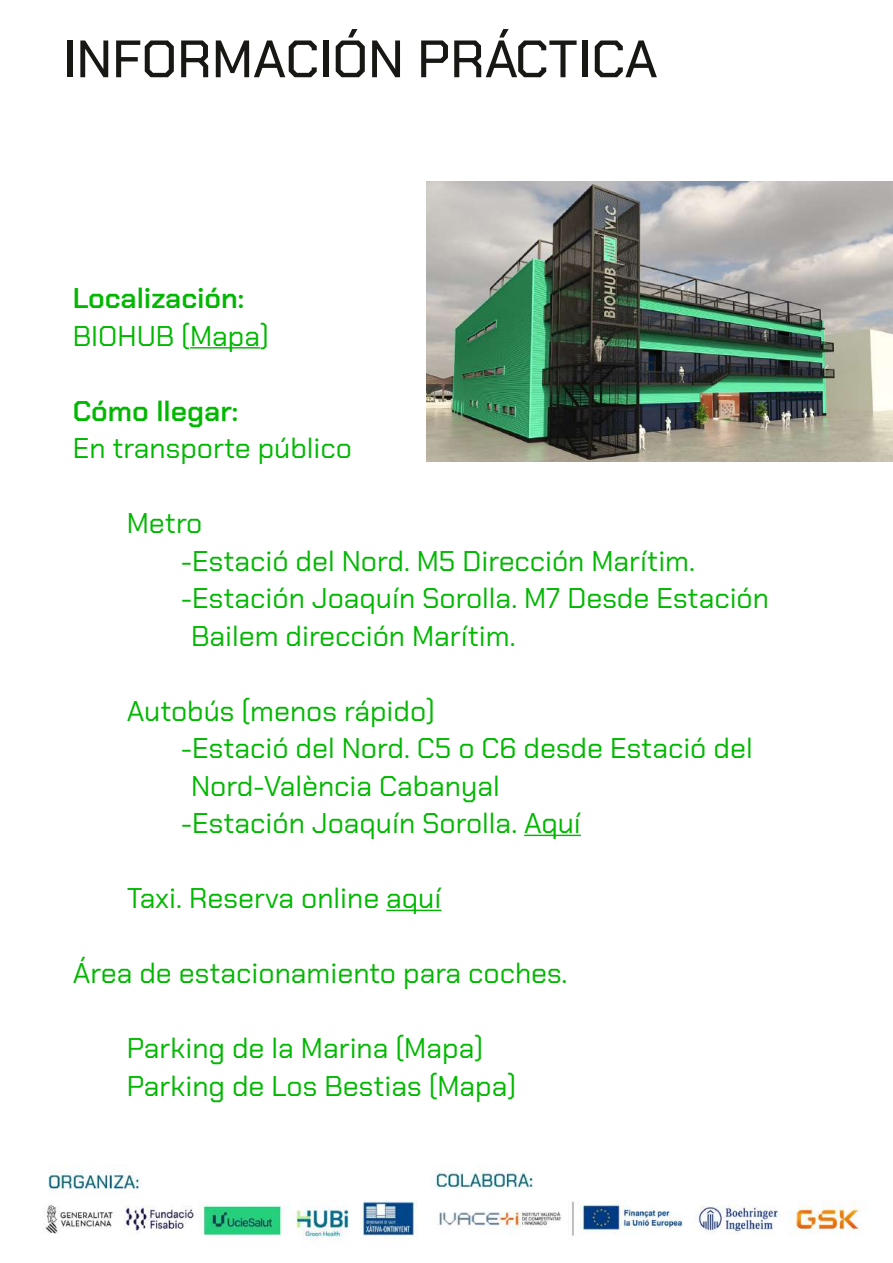
<style>
.page{position:relative;width:893px;height:1263px;background:#fff}
.page>*{position:absolute;margin:0;border:0;box-sizing:border-box;transform-origin:0 0}
.t1{font:500 52.5px "Chakra Petch";color:#171714}
.t2{font:28.5px/37.5px "Chakra Petch";color:#00b800}
.t3{font:600 28.5px "Chakra Petch";color:#00b800}
</style>
<div class="page">
<img style="left:426px;top:181px;width:467px;height:280px">
<hr style="left:190px;top:347px;width:70px;height:1px;background:#00b800">
<hr style="left:524px;top:835px;width:57px;height:1px;background:#00b800">
<hr style="left:386px;top:910px;width:55px;height:1px;background:#00b800">
<img style="left:44px;top:1165px;width:817px;height:75px">
<h1 class="t1" style="left:63px;top:28px;width:596px">INFORMACIÓN PRÁCTICA</h1>
<p class="t3" style="left:73px;top:282px;width:173px">Localización:</p>
<p class="t2" style="left:73px;top:317px;width:198px">BIOHUB (Mapa)</p>
<p class="t3" style="left:73px;top:394px;width:167px">Cómo llegar:</p>
<p class="t2" style="left:73px;top:430px;width:281px">En transporte público</p>
<p class="t2" style="left:127px;top:505px;width:77px">Metro</p>
<p class="t2" style="left:181px;top:542px;width:516px">-Estació del Nord. M5 Dirección Marítim.</p>
<p class="t2" style="left:181px;top:580px;width:590px">-Estación Joaquín Sorolla. M7 Desde Estación</p>
<p class="t2" style="left:191px;top:617px;width:326px">Bailem dirección Marítim.</p>
<p class="t2" style="left:127px;top:692px;width:310px">Autobús (menos rápido)</p>
<p class="t2" style="left:181px;top:730px;width:573px">-Estació del Nord. C5 o C6 desde Estació del</p>
<p class="t2" style="left:191px;top:767px;width:310px">Nord-València Cabanyal</p>
<p class="t2" style="left:181px;top:805px;width:402px">-Estación Joaquín Sorolla. Aquí</p>
<p class="t2" style="left:127px;top:880px;width:316px">Taxi. Reserva online aquí</p>
<p class="t2" style="left:73px;top:955px;width:496px">Área de estacionamiento para coches.</p>
<p class="t2" style="left:127px;top:1030px;width:391px">Parking de la Marina (Mapa)<br>Parking de Los Bestias (Mapa)</p>
</div>
